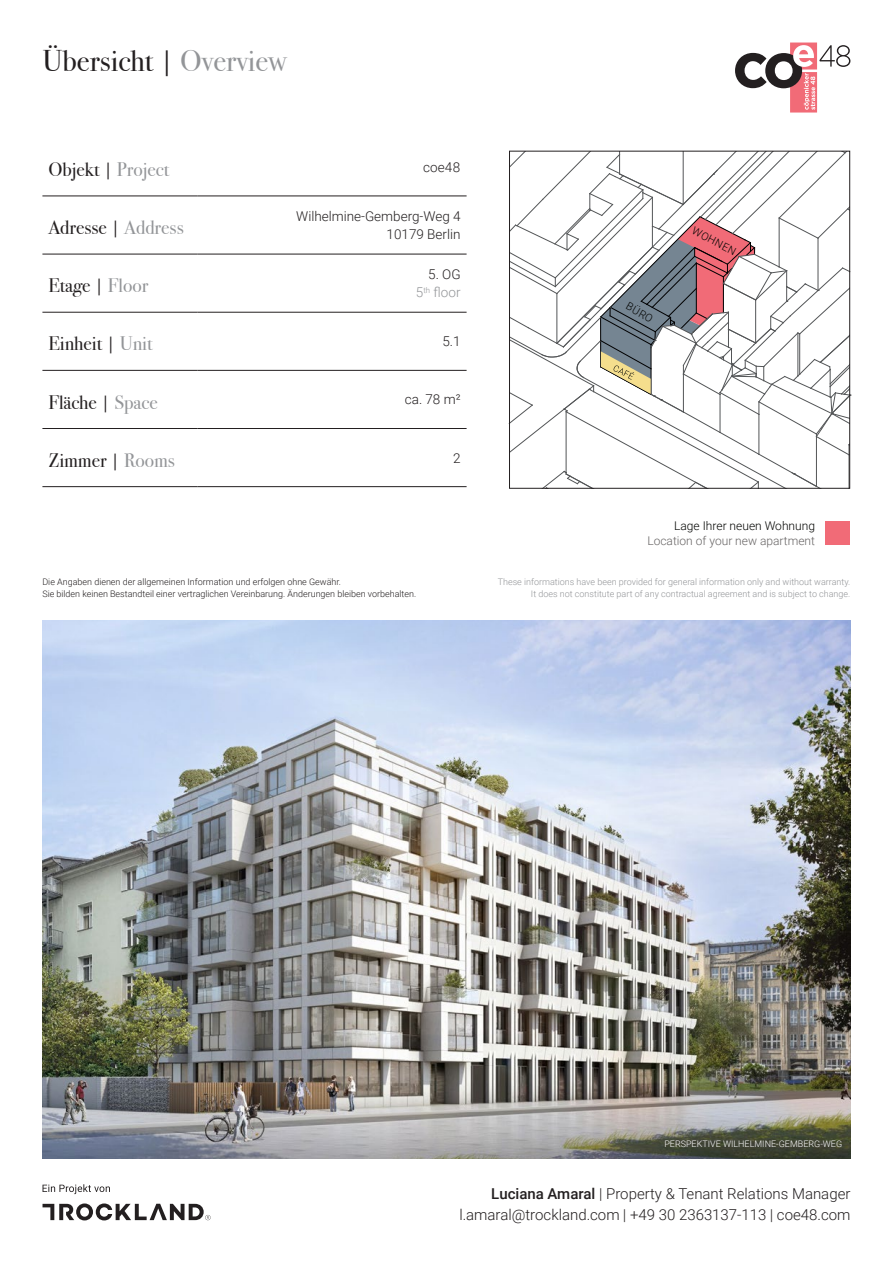
<style>
.page{position:relative;width:893px;height:1263px;background:#fff}
.page>*{position:absolute;margin:0;border:0;box-sizing:border-box;transform-origin:0 0}
.t1{font:30px "Bodoni Svty Two ITCTT";color:#231f20}
.t2{font:19.5px "Bodoni Svty Two ITCTT";color:#231f20}
.t3{font:300 15px/21px "Roboto";color:#231f20;text-align:right}
.t4{font:300 13.5px/18px "Roboto";color:#231f20;text-align:right}
.t5{font:300 13.5px/18px "Roboto";color:#939598;text-align:right}
.t6{font:300 12px "Roboto";color:#676464}
.t7{font:300 12px "Roboto";color:#040503}
.t8{font:300 10.8px "Roboto";color:#040503}
.t9{font:300 9px/12px "Roboto";color:#231f20}
.t10{font:300 9px/12px "Roboto";color:#939598;text-align:right}
.t11{font:300 9px "Roboto";color:#fff}
.s1{color:#939598}
.s2{color:#231f20}
.s3{font-weight:500}
.s4{font-family:"Roboto Slab"}
</style>
<div class="page">
<svg style="left:43px;top:1184px;width:67px;height:10px"></svg>
<svg style="left:43px;top:1203px;width:168px;height:17px"></svg>
<img style="left:42px;top:621px;width:808px;height:538px">
<div style="left:826px;top:521px;width:24px;height:24px;background:#f16b77"></div>
<hr style="left:42px;top:196px;width:156px;height:1px;background:#231f20">
<hr style="left:198px;top:196px;width:269px;height:1px;background:#231f20">
<hr style="left:42px;top:254px;width:156px;height:1px;background:#231f20">
<hr style="left:198px;top:254px;width:269px;height:1px;background:#231f20">
<hr style="left:42px;top:312px;width:156px;height:1px;background:#231f20">
<hr style="left:198px;top:312px;width:269px;height:1px;background:#231f20">
<hr style="left:42px;top:370px;width:156px;height:1px;background:#231f20">
<hr style="left:198px;top:370px;width:269px;height:1px;background:#231f20">
<hr style="left:42px;top:428px;width:156px;height:1px;background:#231f20">
<hr style="left:198px;top:428px;width:269px;height:1px;background:#231f20">
<hr style="left:42px;top:486px;width:156px;height:1px;background:#231f20">
<hr style="left:198px;top:486px;width:269px;height:1px;background:#231f20">
<svg style="left:509px;top:151px;width:342px;height:338px"></svg>
<svg style="left:735px;top:43px;width:115px;height:70px"></svg>
<h1 class="t1" style="left:43px;top:36px;width:245px">Übersicht | <span class="s1">Overview</span></h1>
<h2 class="t2" style="left:48px;top:153px;width:122px">Objekt | <span class="s1">Project</span></h2>
<h3 class="t4" style="left:423px;top:158px;width:39px">coe48</h3>
<h2 class="t2" style="left:48px;top:211px;width:137px">Adresse | <span class="s1">Address</span></h2>
<h3 class="t4" style="left:296px;top:207px;width:166px">Wilhelmine-Gemberg-Weg 4<br>10179 Berlin</h3>
<h2 class="t2" style="left:48px;top:270px;width:101px">Etage | <span class="s1">Floor</span></h2>
<h3 class="t5" style="left:416px;top:265px;width:46px"><span class="s2">5. OG<br></span>5<sup>th</sup> floor</h3>
<h2 class="t2" style="left:48px;top:328px;width:106px">Einheit | <span class="s1">Unit</span></h2>
<h3 class="t4" style="left:442px;top:332px;width:20px">5.1</h3>
<h2 class="t2" style="left:48px;top:386px;width:111px">Fläche | <span class="s1">Space</span></h2>
<h3 class="t4" style="left:405px;top:390px;width:57px">ca. 78 m²</h3>
<h2 class="t2" style="left:48px;top:444px;width:128px">Zimmer | <span class="s1">Rooms</span></h2>
<h3 class="t4" style="left:453px;top:448px;width:9px">2</h3>
<p class="t9" style="left:42px;top:576px;width:375px">Die Angaben dienen der allgemeinen Information und erfolgen ohne Gewähr.<br>Sie bilden keinen Bestandteil einer vertraglichen Vereinbarung. Änderungen bleiben vorbehalten.</p>
<p class="t8" style="left:631px;top:298px;width:30px;rotate:30deg">BÜRO</p>
<p class="t8" style="left:696px;top:223px;width:49px;rotate:27deg">WOHNEN</p>
<h3 class="t7" style="left:674px;top:517px;width:142px">Lage Ihrer neuen Wohnung</h3>
<h3 class="t6" style="left:647px;top:532px;width:169px">Location of your new apartment</h3>
<p class="t10" style="left:498px;top:576px;width:354px">These informations have been provided for general information only and without warranty.<br>It does not constitute part of any contractual agreement and is subject to change.</p>
<p class="t11" style="left:664px;top:1137px;width:179px">PERSPEKTIVE WILHELMINE-GEMBERG-WEG</p>
<h3 class="t3" style="left:459px;top:1183px;width:393px"><span class="s3">Luciana Amaral</span> | Property &amp; Tenant Relations Manager l.amaral@trockland.com <span class="s4">|</span> +49 30 2363137-113 <span class="s4">|</span> coe48.com</h3>
</div>
